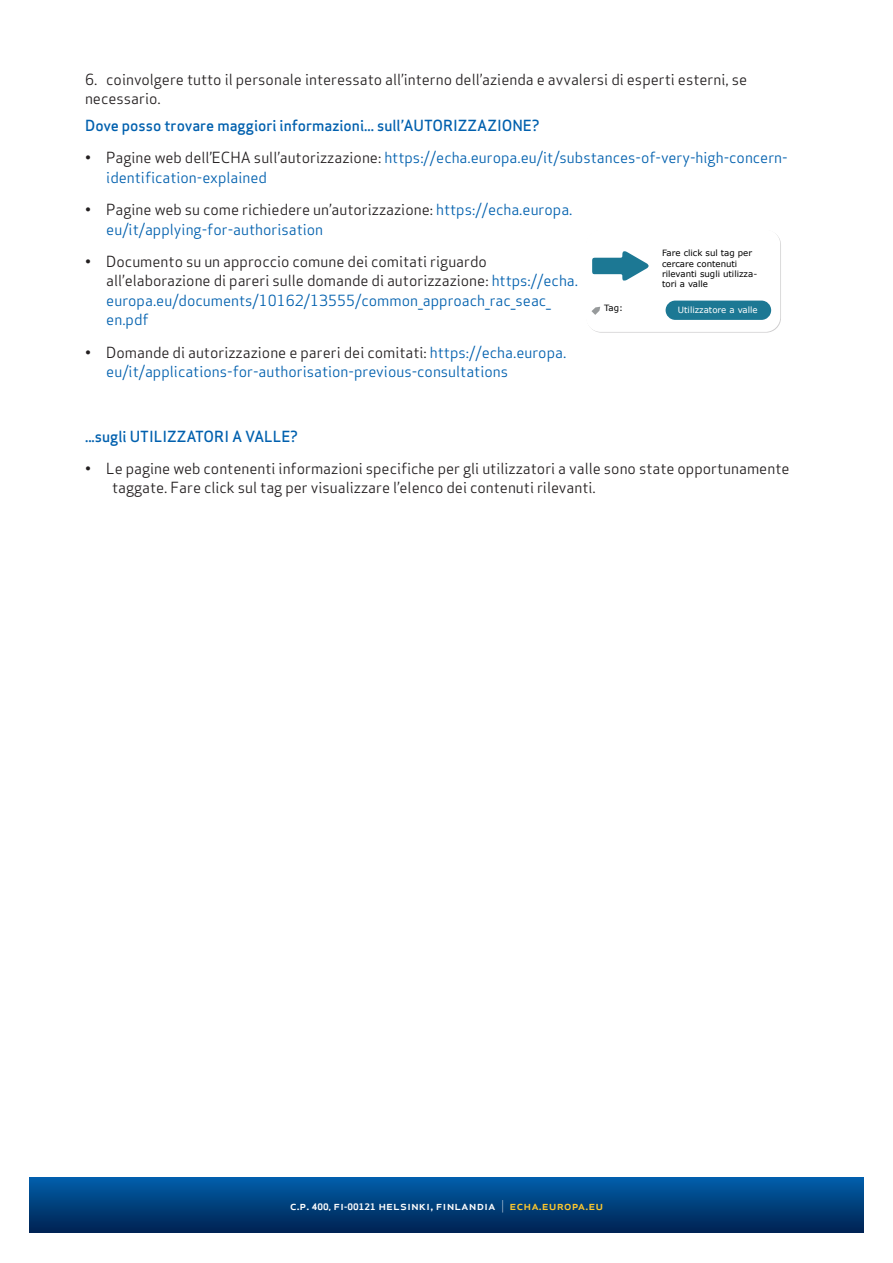
<style>
.page{position:relative;width:893px;height:1263px;background:#fff}
.page>*{position:absolute;margin:0;border:0;box-sizing:border-box;transform-origin:0 0}
.t1{font:15px/19.5px "Apex Sans";color:#231f20}
.t2{font:15px/19.5px "Apex Sans";color:#0160ae}
.Headline_2_CAPS_blue{font:500 15px "Apex Sans";color:#0160ae}
.t3{font:500 12.15px "Apex Sans";color:#fff;scale:1.08 1}
.t4{font:8.55px/10.4px "Verdana";color:#000}
.t5{font:8.55px "Verdana";color:#fff}
.s1{color:#231f20}
.s2{color:#0160ae}
.s3{font-weight:700;font-size:8.7px}
.s4{font-weight:700;font-size:8.25px}
.s5{font-weight:300}
.s6{color:#fec82d}
</style>
<div class="page">
<svg style="left:30px;top:1177px;width:833px;height:55px;background:#00407e"></svg>
<svg style="left:592px;top:251px;width:57px;height:30px"></svg>
<div style="left:666px;top:301px;width:105px;height:19px;background:#1c7894;border-radius:10px"></div>
<svg style="left:591px;top:307px;width:9px;height:8px"></svg>
<p class="t1" style="left:85px;top:68px;width:664px">6. coinvolgere tutto il personale interessato all’interno dell’azienda e avvalersi di esperti esterni, se necessario.</p>
<p class="Headline_2_CAPS_blue" style="left:85px;top:112px;width:456px">Dove posso trovare maggiori informazioni... sull’AUTORIZZAZIONE?</p>
<p class="t2" style="left:106px;top:147px;width:683px;text-indent:-21px"><span class="s1">• Pagine web dell’ECHA sull’autorizzazione:</span> https://echa.europa.eu/it/substances-of-very-high-concern&shy;identification-explained</p>
<p class="t2" style="left:106px;top:198px;width:468px;text-indent:-21px"><span class="s1">• Pagine web su come richiedere un’autorizzazione:</span> https://echa.europa. eu/it/applying-for-authorisation</p>
<p class="t1" style="left:106px;top:250px;width:473px;text-indent:-21px">• Documento su un approccio comune dei comitati riguardo all’elaborazione di pareri sulle domande di autorizzazione: <span class="s2">https://echa. europa.eu/documents/10162/13555/common_approach_rac_seac_ en.pdf</span></p>
<p class="t2" style="left:106px;top:341px;width:462px;text-indent:-21px"><span class="s1">• Domande di autorizzazione e pareri dei comitati:</span> https://echa.europa. eu/it/applications-for-authorisation-previous-consultations</p>
<p class="t4" style="left:662px;top:248px;width:97px">Fare click sul tag per cercare contenuti rilevanti sugli utilizza&shy;tori a valle</p>
<p class="t4" style="left:604px;top:303px;width:20px">Tag:</p>
<p class="t5" style="left:678px;top:304px;width:81px">Utilizzatore a valle</p>
<p class="Headline_2_CAPS_blue" style="left:85px;top:423px;width:214px">...sugli UTILIZZATORI A VALLE?</p>
<p class="t1" style="left:112px;top:457px;width:679px;text-indent:-27px">• Le pagine web contenenti informazioni specifiche per gli utilizzatori a valle sono state opportunamente taggate. Fare click sul tag per visualizzare l’elenco dei contenuti rilevanti.</p>
<p class="t3" style="left:290px;top:1194px;width:292px">c.p. <span class="s3">400,</span> fi<span class="s4">-</span><span class="s3">00121</span> helsinki, finlandia <span class="s5">|</span> <span class="s6">echa.europa.eu</span></p>
</div>
